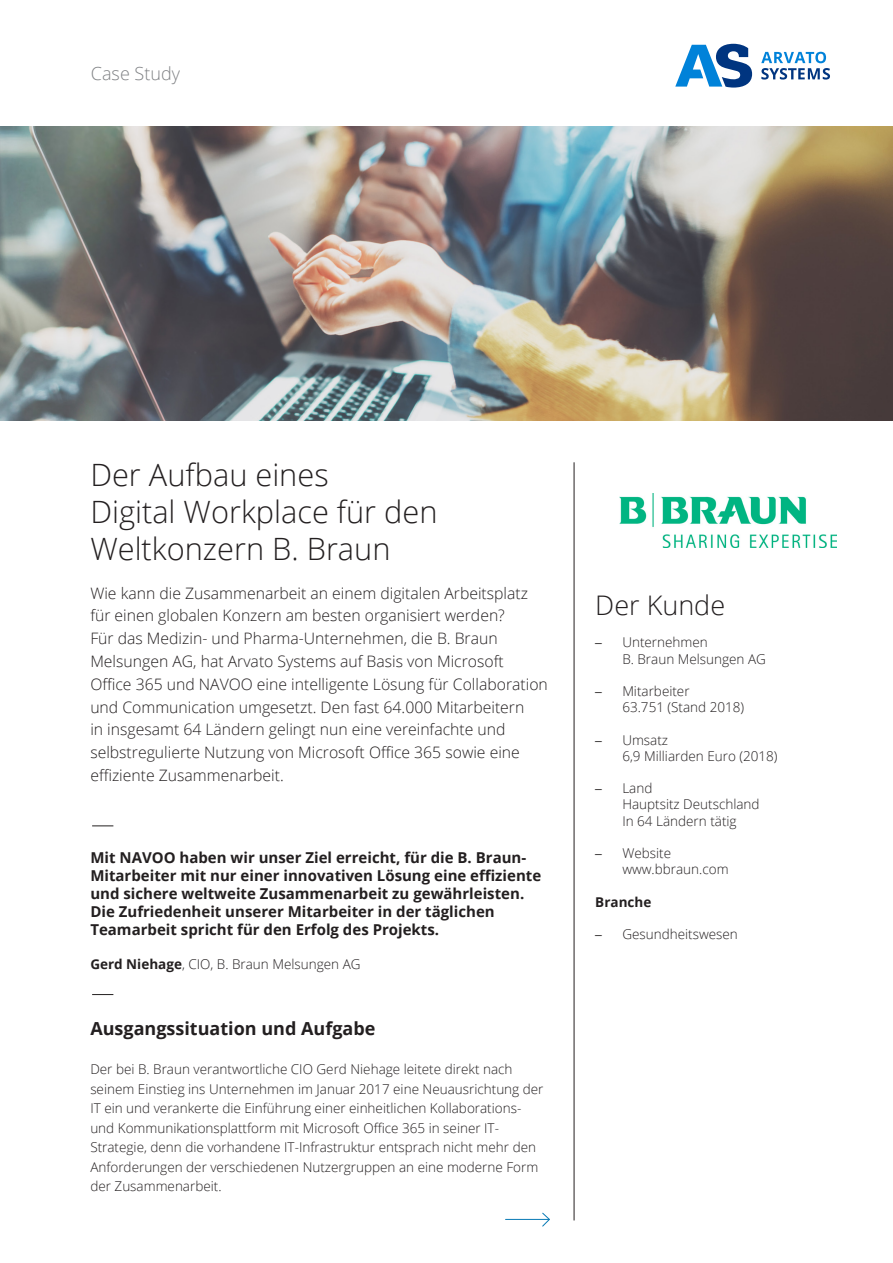
<style>
.page{position:relative;width:893px;height:1263px;background:#fff}
.page>*{position:absolute;margin:0;border:0;box-sizing:border-box;transform-origin:0 0}
.H3_grau{font:300 30.75px/36.9px "Open Sans";color:#231f20}
.t1{font:300 27px "Open Sans";color:#231f20}
.Fliesstext_grau{font:700 18px "Open Sans";color:#231f20}
.Fliesstext_grau-2{font:300 18px "Open Sans";color:#808285}
.Fliesstext_grau-3{font:300 15.75px/22.8px "Open Sans";color:#231f20}
.H2_grau{font:700 15px/18px "Open Sans";color:#231f20}
.Fliesstext_grau-4{font:300 13.5px/19.5px "Open Sans";color:#231f20}
.H2_grau-2{font:300 13.5px "Open Sans";color:#231f20}
.Fliesstext_grau-5{font:700 13.5px "Open Sans";color:#231f20}
.s1{font-weight:700}
.s2{font-family:"Bliss"}
</style>
<div class="page">
<img style="left:0;top:126px;width:893px;height:294px">
<hr style="left:505px;top:1219px;width:44px;height:1px;background:#0779b5">
<svg style="left:542px;top:1212px;width:8px;height:15px"></svg>
<hr style="left:574px;top:462px;width:1px;height:758px;background:#231f20">
<img style="left:619px;top:494px;width:217px;height:53px">
<svg style="left:675px;top:44px;width:77px;height:44px"></svg>
<svg style="left:761px;top:52px;width:69px;height:28px"></svg>
<svg style="left:92px;top:826px;width:21px;height:1px"></svg>
<svg style="left:92px;top:994px;width:21px;height:1px"></svg>
<p class="Fliesstext_grau-2" style="left:91px;top:61px;width:91px">Case Study</p>
<p class="H3_grau" style="left:90px;top:455px;width:349px">Der Aufbau eines<br>Digital Workplace für den<br>Weltkonzern B. Braun</p>
<p class="Fliesstext_grau-3" style="left:90px;top:581px;width:459px">Wie kann die Zusammenarbeit an einem digitalen Arbeitsplatz für einen globalen Konzern am besten organisiert werden?<br>Für das Medizin- und Pharma-Unternehmen, die B. Braun Melsungen AG, hat Arvato Systems auf Basis von Microsoft Office 365 und NAVOO eine intelligente Lösung für Collaboration und Communication umgesetzt. Den fast 64.000 Mitarbeitern<br>in insgesamt 64 Ländern gelingt nun eine vereinfachte und selbstregulierte Nutzung von Microsoft Office 365 sowie eine effiziente Zusammenarbeit.</p>
<p class="H2_grau" style="left:90px;top:848px;width:452px">Mit NAVOO haben wir unser Ziel erreicht, für die B. Braun-Mitarbeiter mit nur einer innovativen Lösung eine effiziente und sichere weltweite Zusammenarbeit zu gewährleisten.<br>Die Zufriedenheit unserer Mitarbeiter in der täglichen Teamarbeit spricht für den Erfolg des Projekts.</p>
<p class="H2_grau-2" style="left:90px;top:955px;width:272px"><span class="s1">Gerd Niehage</span>, CIO, B. Braun Melsungen AG</p>
<p class="Fliesstext_grau" style="left:90px;top:1016px;width:287px">Ausgangssituation und Aufgabe</p>
<p class="Fliesstext_grau-4" style="left:90px;top:1059px;width:455px">Der bei B. Braun verantwortliche CIO Gerd Niehage leitete direkt nach seinem Einstieg ins Unternehmen im Januar 2017 eine Neuausrichtung der IT ein und verankerte die Einführung einer einheitlichen Kollaborations&shy;und Kommunikationsplattform mit Microsoft Office 365 in seiner IT-Strategie, denn die vorhandene IT-Infrastruktur entsprach nicht mehr den Anforderungen der verschiedenen Nutzergruppen an eine moderne Form der Zusammenarbeit.</p>
<p class="t1" style="left:595px;top:587px;width:131px">Der Kunde</p>
<p class="Fliesstext_grau-4" style="left:622px;top:634px;width:145px;line-height:16.2px;text-indent:-27px"><span class="s2">–</span> Unternehmen<br>B. Braun Melsungen AG</p>
<p class="Fliesstext_grau-4" style="left:622px;top:683px;width:123px;line-height:16.2px;text-indent:-27px"><span class="s2">–</span> Mitarbeiter<br>63.751 (Stand 2018)</p>
<p class="Fliesstext_grau-4" style="left:622px;top:731px;width:157px;line-height:16.2px;text-indent:-27px"><span class="s2">–</span> Umsatz<br>6,9 Milliarden Euro (2018)</p>
<p class="Fliesstext_grau-4" style="left:622px;top:780px;width:139px;line-height:16.2px;text-indent:-27px"><span class="s2">–</span> Land<br>Hauptsitz Deutschland<br>In 64 Ländern tätig</p>
<p class="Fliesstext_grau-4" style="left:622px;top:845px;width:108px;line-height:16.2px;text-indent:-27px"><span class="s2">–</span> Website www.bbraun.com</p>
<p class="Fliesstext_grau-5" style="left:595px;top:892px;width:58px">Branche</p>
<p class="Fliesstext_grau-4" style="left:595px;top:924px;width:144px"><span class="s2">–</span> Gesundheitswesen</p>
</div>
